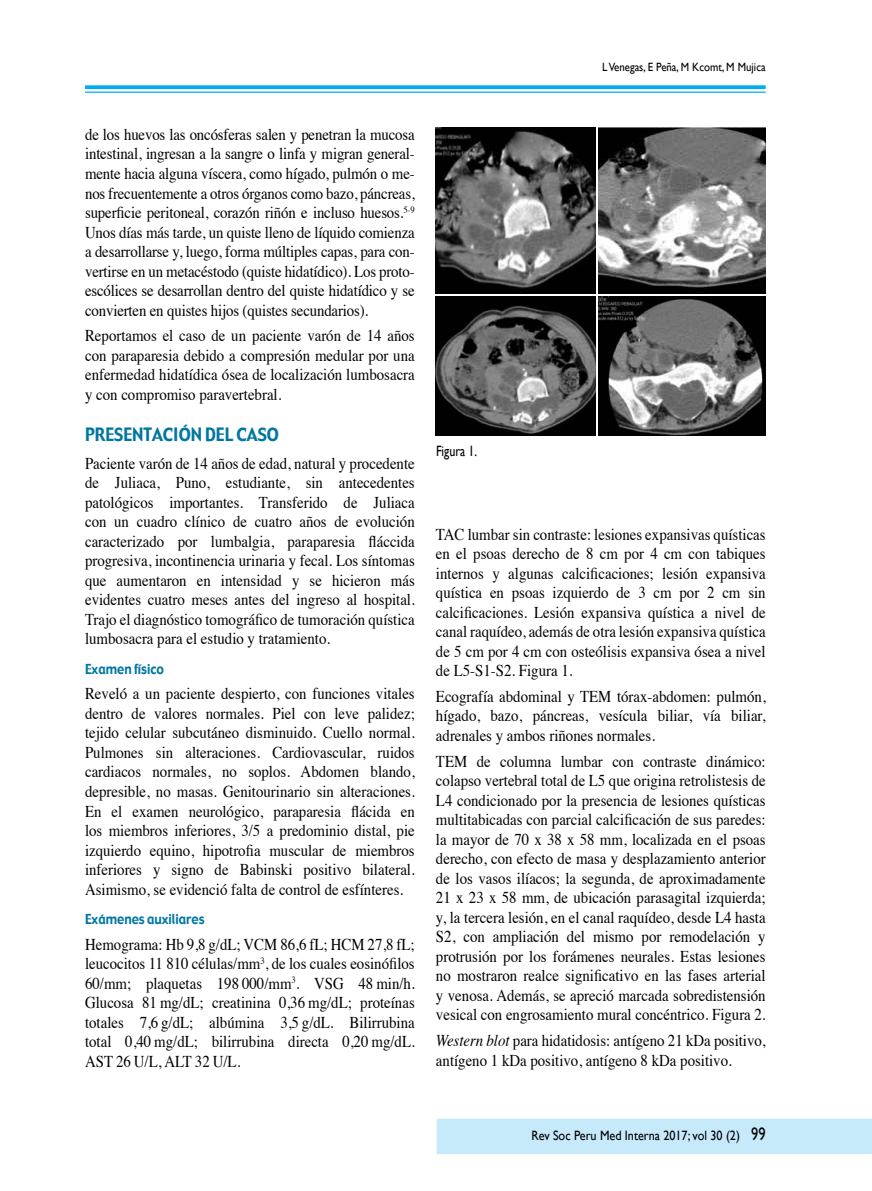
<style>
.page{position:relative;width:872px;height:1191px;background:#fff}
.page>*{position:absolute;margin:0;border:0;box-sizing:border-box;transform-origin:0 0}
.t1{font:18px "Gadget";color:#0076a3;scale:.9 1}
.t2{font:16.5px/19.5px "Times";color:#000;text-align:justify;scale:.9 1}
.t3{font:15px "Gill Sans";color:#000;scale:.8 1}
.t4{font:13.5px "Gill Sans";color:#000;scale:.9 1}
.t5{font:13.5px "Gadget";color:#0076a3;scale:.9 1}
.t6{font:12px "Gill Sans";color:#000;scale:.9 1}
.s1{font-style:italic}
.s2{font-size:18px}
</style>
<div class="page">
<div style="left:436px;top:1118px;width:436px;height:36px;background:#c7eafb"></div>
<svg style="left:85px;top:85px;width:680px;height:4px;background:#13b4f0"></svg>
<hr style="left:85px;top:92px;width:680px;height:1px;background:#00aeef">
<img style="left:598px;top:128px;width:167px;height:165px">
<img style="left:598px;top:296px;width:167px;height:140px">
<img style="left:435px;top:128px;width:160px;height:165px">
<img style="left:436px;top:296px;width:159px;height:140px">
<p class="t6" style="left:602px;top:60px;width:183px">L Venegas, E Peña, M Kcomt, M Mujica</p>
<p class="t2" style="left:85px;top:123px;width:368px">de los huevos las oncósferas salen y penetran la mucosa intestinal, ingresan a la sangre o linfa y migran general&shy;mente hacia alguna víscera, como hígado, pulmón o me&shy;nos frecuentemente a otros órganos como bazo, páncreas, superficie peritoneal, corazón riñón e incluso huesos.<sup>5-9<br></sup>Unos días más tarde, un quiste lleno de líquido comienza a desarrollarse y, luego, forma múltiples capas, para con&shy;vertirse en un metacéstodo (quiste hidatídico). Los proto&shy;escólices se desarrollan dentro del quiste hidatídico y se convierten en quistes hijos (quistes secundarios).</p>
<p class="t2" style="left:85px;top:325px;width:368px">Reportamos el caso de un paciente varón de 14 años con paraparesia debido a compresión medular por una enfermedad hidatídica ósea de localización lumbosacra y con compromiso paravertebral.</p>
<p class="t1" style="left:85px;top:422px;width:217px">PRESENTACIÓN DEL CASO</p>
<p class="t2" style="left:85px;top:452px;width:368px">Paciente varón de 14 años de edad, natural y procedente de Juliaca, Puno, estudiante, sin antecedentes patológicos importantes. Transferido de Juliaca con un cuadro clínico de cuatro años de evolución caracterizado por lumbalgia, paraparesia fláccida progresiva, incontinencia urinaria y fecal. Los síntomas que aumentaron en intensidad y se hicieron más evidentes cuatro meses antes del ingreso al hospital.<br>Trajo el diagnóstico tomográfico de tumoración quística lumbosacra para el estudio y tratamiento.</p>
<p class="t5" style="left:85px;top:660px;width:89px">Examen físico</p>
<p class="t2" style="left:85px;top:682px;width:368px">Reveló a un paciente despierto, con funciones vitales dentro de valores normales. Piel con leve palidez; tejido celular subcutáneo disminuido. Cuello normal.<br>Pulmones sin alteraciones. Cardiovascular, ruidos cardiacos normales, no soplos. Abdomen blando, depresible, no masas. Genitourinario sin alteraciones.<br>En el examen neurológico, paraparesia flácida en los miembros inferiores, 3/5 a predominio distal, pie izquierdo equino, hipotrofia muscular de miembros inferiores y signo de Babinski positivo bilateral.<br>Asimismo, se evidenció falta de control de esfínteres.</p>
<p class="t5" style="left:85px;top:910px;width:134px">Exámenes auxiliares</p>
<p class="t2" style="left:85px;top:933px;width:368px">Hemograma: Hb 9,8 g/dL; VCM 86,6 fL; HCM 27,8 fL; leucocitos 11 810 células/mm<sup>3</sup>, de los cuales eosinófilos 60/mm; plaquetas 198 000/mm<sup>3</sup>. VSG 48 min/h.<br>Glucosa 81 mg/dL; creatinina 0,36 mg/dL; proteínas totales 7,6 g/dL; albúmina 3,5 g/dL. Bilirrubina total 0,40 mg/dL; bilirrubina directa 0,20 mg/dL.<br>AST 26 U/L, ALT 32 U/L.</p>
<p class="t3" style="left:436px;top:442px;width:53px">Figura 1.</p>
<p class="t2" style="left:436px;top:523px;width:368px">TAC lumbar sin contraste: lesiones expansivas quísticas en el psoas derecho de 8 cm por 4 cm con tabiques internos y algunas calcificaciones; lesión expansiva quística en psoas izquierdo de 3 cm por 2 cm sin calcificaciones. Lesión expansiva quística a nivel de canal raquídeo, además de otra lesión expansiva quística de 5 cm por 4 cm con osteólisis expansiva ósea a nivel de L5-S1-S2. Figura 1.</p>
<p class="t2" style="left:436px;top:685px;width:368px">Ecografía abdominal y TEM tórax-abdomen: pulmón, hígado, bazo, páncreas, vesícula biliar, vía biliar, adrenales y ambos riñones normales.</p>
<p class="t2" style="left:436px;top:750px;width:368px">TEM de columna lumbar con contraste dinámico: colapso vertebral total de L5 que origina retrolistesis de L4 condicionado por la presencia de lesiones quísticas multitabicadas con parcial calcificación de sus paredes: la mayor de 70 x 38 x 58 mm, localizada en el psoas derecho, con efecto de masa y desplazamiento anterior de los vasos ilíacos; la segunda, de aproximadamente 21 x 23 x 58 mm, de ubicación parasagital izquierda; y, la tercera lesión, en el canal raquídeo, desde L4 hasta S2, con ampliación del mismo por remodelación y protrusión por los forámenes neurales. Estas lesiones no mostraron realce significativo en las fases arterial y venosa. Además, se apreció marcada sobredistensión vesical con engrosamiento mural concéntrico. Figura 2.</p>
<p class="t2" style="left:436px;top:1029px;width:368px"><span class="s1">Western blot</span> para hidatidosis: antígeno 21 kDa positivo, antígeno 1 kDa positivo, antígeno 8 kDa positivo.</p>
<p class="t4" style="left:531px;top:1127px;width:262px">Rev Soc Peru Med Interna 2017; vol 30 (2) <span class="s2">99</span></p>
</div>
